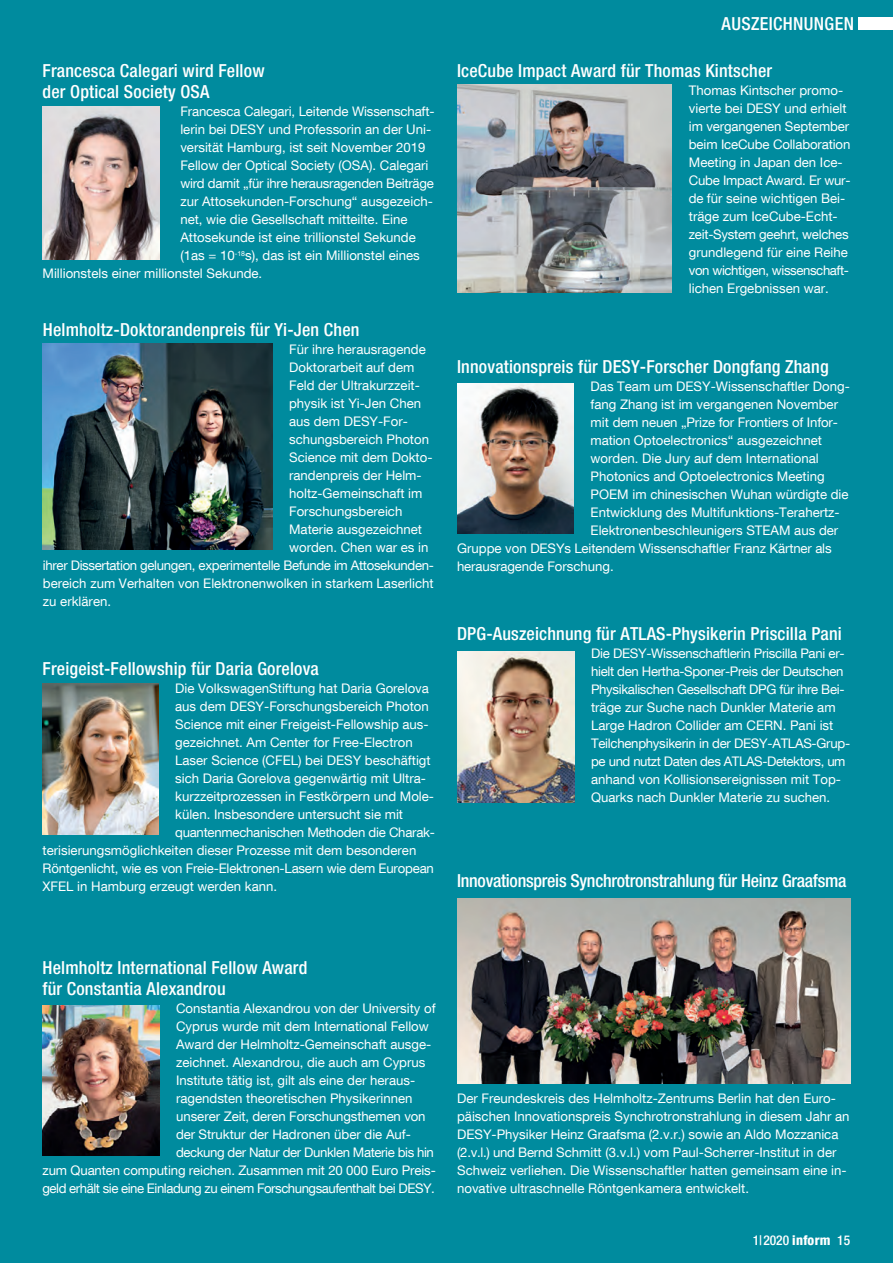
<style>
.page{position:relative;width:893px;height:1263px;background:#008b9e}
.page>*{position:absolute;margin:0;border:0;box-sizing:border-box;transform-origin:0 0}
.t1{font:18px/21px "Desy Neue Helvetica 67 Cond M";letter-spacing:.01em;color:#fff}
.t2{font:18px "Desy Neue Helvetica 67 Cond M";letter-spacing:-.015em;color:#fff}
.t3{font:13.5px "Desy Neue Helvetica 67 Cond M";letter-spacing:-.005em;color:#fff}
.t4{font:13.2px/18px "Desy Neue Helvetica 55 Roman";color:#fff}
.t5{font:13.2px/18px "Desy Neue Helvetica 55 Roman";letter-spacing:-.02em;color:#fff}
.t6{font:13.2px "Desy Neue Helvetica 55 Roman";letter-spacing:-.025em;color:#fff}
.t7{font:13.2px "Desy Neue Helvetica 55 Roman";letter-spacing:-.035em;color:#fff}
.t8{font:13.2px "Desy Neue Helvetica 55 Roman";letter-spacing:-.03em;color:#fff}
.s1{font-family:"Desy Neue Helvetica 87 Cond H"}
</style>
<div class="page">
<img style="left:457px;top:898px;width:393px;height:185px">
<img style="left:43px;top:106px;width:116px;height:153px">
<div style="left:859px;top:17px;width:34px;height:13px;background:#fff"></div>
<img style="left:457px;top:652px;width:117px;height:150px">
<img style="left:43px;top:344px;width:229px;height:206px">
<img style="left:43px;top:683px;width:115px;height:151px">
<img style="left:457px;top:84px;width:215px;height:209px">
<img style="left:43px;top:1005px;width:116px;height:151px">
<img style="left:457px;top:383px;width:117px;height:151px">
<h1 class="t1" style="left:43px;top:60px;width:224px">Francesca Calegari wird Fellow der Optical Society OSA</h1>
<p class="t4" style="left:180px;top:102px;width:256px">Francesca Calegari, Leitende Wissenschaft-</p>
<p class="t4" style="left:180px;top:120px;width:252px">lerin bei DESY und Professorin an der Uni-</p>
<p class="t4" style="left:180px;top:138px;width:247px">versität Hamburg, ist seit November 2019</p>
<p class="t4" style="left:180px;top:156px;width:250px">Fellow der Optical Society (OSA). Calegari</p>
<p class="t5" style="left:180px;top:174px;width:255px">wird damit „für ihre herausragenden Beiträge</p>
<p class="t4" style="left:180px;top:192px;width:254px">zur Attosekunden-Forschung“ ausgezeich-</p>
<p class="t4" style="left:180px;top:210px;width:229px">net, wie die Gesellschaft mitteilte. Eine</p>
<p class="t4" style="left:180px;top:228px;width:237px">Attosekunde ist eine trillionstel Sekunde</p>
<p class="t4" style="left:180px;top:246px;width:241px">(1as = 10<sup>-18</sup>s), das ist ein Millionstel eines</p>
<p class="t4" style="left:43px;top:264px;width:221px">Millionstels einer millionstel Sekunde.</p>
<h1 class="t1" style="left:43px;top:319px;width:318px">Helmholtz-Doktorandenpreis für Yi-Jen Chen</h1>
<p class="t4" style="left:289px;top:340px;width:138px">Für ihre herausragende</p>
<p class="t4" style="left:289px;top:358px;width:127px">Doktorarbeit auf dem</p>
<p class="t4" style="left:289px;top:376px;width:132px">Feld der Ultrakurzzeit-</p>
<p class="t4" style="left:289px;top:394px;width:134px">physik ist Yi-Jen Chen</p>
<p class="t4" style="left:289px;top:412px;width:120px">aus dem DESY-For-</p>
<p class="t4" style="left:289px;top:430px;width:141px">schungsbereich Photon</p>
<p class="t4" style="left:289px;top:448px;width:145px">Science mit dem Dokto-</p>
<p class="t4" style="left:289px;top:466px;width:134px">randenpreis der Helm-</p>
<p class="t4" style="left:289px;top:484px;width:135px">holtz-Gemeinschaft im</p>
<p class="t4" style="left:289px;top:502px;width:115px">Forschungsbereich</p>
<p class="t4" style="left:289px;top:520px;width:134px">Materie ausgezeichnet</p>
<p class="t4" style="left:289px;top:538px;width:141px">worden. Chen war es in</p>
<p class="t6" style="left:43px;top:557px;width:393px">ihrer Dissertation gelungen, experimentelle Befunde im Attosekunden-</p>
<p class="t4" style="left:43px;top:574px;width:392px">bereich zum Verhalten von Elektronenwolken in starkem Laserlicht</p>
<p class="t4" style="left:43px;top:592px;width:70px">zu erklären.</p>
<h1 class="t1" style="left:43px;top:658px;width:278px">Freigeist-Fellowship für Daria Gorelova</h1>
<p class="t4" style="left:175px;top:679px;width:255px">Die VolkswagenStiftung hat Daria Gorelova</p>
<p class="t4" style="left:175px;top:697px;width:255px">aus dem DESY-Forschungsbereich Photon</p>
<p class="t4" style="left:175px;top:715px;width:255px">Science mit einer Freigeist-Fellowship aus-</p>
<p class="t4" style="left:175px;top:733px;width:239px">gezeichnet. Am Center for Free-Electron</p>
<p class="t4" style="left:175px;top:751px;width:257px">Laser Science (CFEL) bei DESY beschäftigt</p>
<p class="t4" style="left:175px;top:769px;width:252px">sich Daria Gorelova gegenwärtig mit Ultra-</p>
<p class="t4" style="left:175px;top:787px;width:260px">kurzzeitprozessen in Festkörpern und Mole-</p>
<p class="t4" style="left:175px;top:805px;width:229px">külen. Insbesondere untersucht sie mit</p>
<p class="t5" style="left:175px;top:823px;width:260px">quantenmechanischen Methoden die Charak-</p>
<p class="t4" style="left:43px;top:841px;width:375px">terisierungsmöglichkeiten dieser Prozesse mit dem besonderen</p>
<p class="t4" style="left:43px;top:859px;width:393px">Röntgenlicht, wie es von Freie-Elektronen-Lasern wie dem European</p>
<p class="t4" style="left:43px;top:877px;width:236px">XFEL in Hamburg erzeugt werden kann.</p>
<h1 class="t1" style="left:722px;top:13px;width:134px">AUSZEICHNUNGEN</h1>
<h1 class="t1" style="left:457px;top:60px;width:317px">IceCube Impact Award für Thomas Kintscher</h1>
<p class="t4" style="left:689px;top:81px;width:163px">Thomas Kintscher promo&shy;vierte bei DESY und erhielt im vergangenen September beim IceCube Collaboration<br>Meeting in Japan den Ice-<br>Cube Impact Award. Er wur&shy;de für seine wichtigen Bei&shy;träge zum IceCube-Echt&shy;zeit-System geehrt, welches grundlegend für eine Reihe von wichtigen, wissenschaft&shy;lichen Ergebnissen war.</p>
<h1 class="t1" style="left:457px;top:356px;width:373px">Innovationspreis für DESY-Forscher Dongfang Zhang</h1>
<p class="t4" style="left:591px;top:377px;width:261px">Das Team um DESY-Wissenschaftler Dong-</p>
<p class="t4" style="left:591px;top:395px;width:249px">fang Zhang ist im vergangenen November</p>
<p class="t4" style="left:591px;top:413px;width:249px">mit dem neuen „Prize for Frontiers of Infor-</p>
<p class="t4" style="left:591px;top:431px;width:233px">mation Optoelectronics“ ausgezeichnet</p>
<p class="t4" style="left:591px;top:449px;width:230px">worden. Die Jury auf dem International</p>
<p class="t4" style="left:591px;top:467px;width:235px">Photonics and Optoelectronics Meeting</p>
<p class="t4" style="left:591px;top:485px;width:259px">POEM im chinesischen Wuhan würdigte die</p>
<p class="t4" style="left:591px;top:503px;width:251px">Entwicklung des Multifunktions-Terahertz-</p>
<p class="t4" style="left:591px;top:521px;width:249px">Elektronenbeschleunigers STEAM aus der</p>
<p class="t4" style="left:457px;top:539px;width:376px">Gruppe von DESYs Leitendem Wissenschaftler Franz Kärtner als</p>
<p class="t4" style="left:457px;top:557px;width:158px">herausragende Forschung.</p>
<h1 class="t1" style="left:457px;top:623px;width:386px">DPG-Auszeichnung für ATLAS-Physikerin Priscilla Pani</h1>
<p class="t5" style="left:591px;top:644px;width:261px">Die DESY-Wissenschaftlerin Priscilla Pani er&shy;hielt den Hertha-Sponer-Preis der Deutschen Physikalischen Gesellschaft DPG für ihre Bei&shy;träge zur Suche nach Dunkler Materie am Large Hadron Collider am CERN. Pani ist Teilchenphysikerin in der DESY-ATLAS-Grup&shy;pe und nutzt Daten des ATLAS-Detektors, um anhand von Kollisionsereignissen mit Top-Quarks nach Dunkler Materie zu suchen.</p>
<h1 class="t2" style="left:457px;top:870px;width:391px">Innovationspreis Synchrotronstrahlung für Heinz Graafsma</h1>
<h1 class="t1" style="left:43px;top:957px;width:266px">Helmholtz International Fellow Award für Constantia Alexandrou</h1>
<p class="t4" style="left:176px;top:999px;width:261px">Constantia Alexandrou von der University of</p>
<p class="t4" style="left:176px;top:1017px;width:254px">Cyprus wurde mit dem International Fellow</p>
<p class="t4" style="left:176px;top:1035px;width:257px">Award der Helmholtz-Gemeinschaft ausge-</p>
<p class="t4" style="left:176px;top:1053px;width:251px">zeichnet. Alexandrou, die auch am Cyprus</p>
<p class="t4" style="left:176px;top:1071px;width:241px">Institute tätig ist, gilt als eine der heraus-</p>
<p class="t4" style="left:176px;top:1089px;width:238px">ragendsten theoretischen Physikerinnen</p>
<p class="t4" style="left:176px;top:1107px;width:251px">unserer Zeit, deren Forschungsthemen von</p>
<p class="t4" style="left:176px;top:1125px;width:235px">der Struktur der Hadronen über die Auf-</p>
<p class="t8" style="left:176px;top:1144px;width:259px">deckung der Natur der Dunklen Materie bis hin</p>
<p class="t4" style="left:43px;top:1161px;width:395px">zum Quanten computing reichen. Zusammen mit 20 000 Euro Preis-</p>
<p class="t7" style="left:43px;top:1180px;width:394px">geld erhält sie eine Einladung zu einem Forschungsaufenthalt bei DESY.</p>
<p class="t4" style="left:457px;top:1089px;width:394px">Der Freundeskreis des Helmholtz-Zentrums Berlin hat den Euro&shy;päischen Innovationspreis Synchrotronstrahlung in diesem Jahr an DESY-Physiker Heinz Graafsma (2.v.r.) sowie an Aldo Mozzanica (2.v.l.) und Bernd Schmitt (3.v.l.) vom Paul-Scherrer-Institut in der Schweiz verliehen. Die Wissenschaftler hatten gemeinsam eine in&shy;novative ultraschnelle Röntgenkamera entwickelt.</p>
<p class="t3" style="left:753px;top:1232px;width:99px">1|2020 <span class="s1">inform</span> 15</p>
</div>
